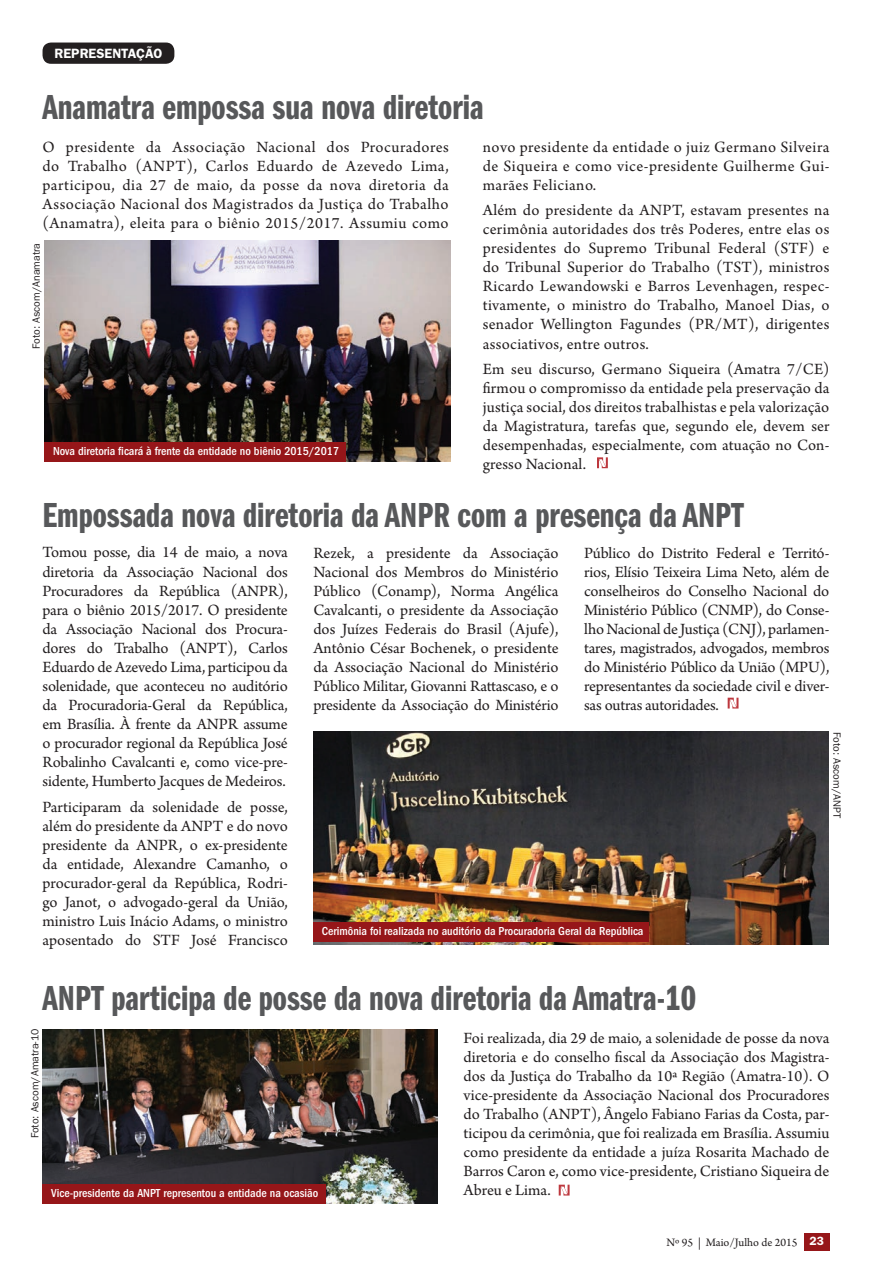
<style>
.page{position:relative;width:872px;height:1276px;background:#fff}
.page>*{position:absolute;margin:0;border:0;box-sizing:border-box;transform-origin:0 0}
.t1{font:36px "ITC Franklin Gothic Std Dm Cp";color:#57585a}
.t2{font:16.5px/19px "Arno Pro";color:#231f20;text-align:justify}
.t3{font:600 13.5px "ITC Franklin Gothic Std";color:#fff}
.t4{font:500 condensed 12px "ITC Franklin Gothic Std";color:#fff}
.t5{font:12px "Arno Pro";color:#231f20}
.t6{font:10.5px "ITC Franklin Gothic Std";color:#231f20}
.s1{font-family:"ITC Franklin Gothic Std";font-weight:600;color:#fff}
</style>
<div class="page">
<div style="left:804px;top:1233px;width:25px;height:17px;background:#961619"></div>
<img style="left:313px;top:731px;width:515px;height:213px">
<div style="left:313px;top:922px;width:335px;height:19px;background:#961619"></div>
<img style="left:43px;top:1029px;width:395px;height:174px">
<div style="left:43px;top:1184px;width:283px;height:19px;background:#961619"></div>
<img style="left:45px;top:240px;width:406px;height:221px">
<div style="left:45px;top:442px;width:301px;height:19px;background:#961619"></div>
<svg style="left:597px;top:457px;width:11px;height:11px"></svg>
<svg style="left:727px;top:697px;width:11px;height:11px"></svg>
<svg style="left:558px;top:1184px;width:11px;height:11px"></svg>
<div style="left:43px;top:43px;width:131px;height:21px;background:#231f20;border-radius:9px"></div>
<p class="t3" style="left:55px;top:45px;width:109px">REPRESENTAÇÃO</p>
<h1 class="t1" style="left:43px;top:87px;width:442px">Anamatra empossa sua nova diretoria</h1>
<p class="t2" style="left:43px;top:138px;width:408px">O presidente da Associação Nacional dos Procuradores do Trabalho (ANPT), Carlos Eduardo de Azevedo Lima, participou, dia 27 de maio, da posse da nova diretoria da Associação Nacional dos Magistrados da Justiça do Trabalho (Anamatra), eleita para o biênio 2015/2017. Assumiu como</p>
<p class="t6" style="left:30px;top:349px;width:107px;rotate:-90deg">Foto: Ascom/Anamatra</p>
<p class="t4" style="left:53px;top:444px;width:287px">Nova diretoria ficará à frente da entidade no biênio 2015/2017</p>
<p class="t2" style="left:483px;top:138px;width:348px">novo presidente da entidade o juiz Germano Silveira de Siqueira e como vice-presidente Guilherme Gui&shy;marães Feliciano.</p>
<p class="t2" style="left:483px;top:201px;width:348px">Além do presidente da ANPT, estavam presentes na cerimônia autoridades dos três Poderes, entre elas os presidentes do Supremo Tribunal Federal (STF) e do Tribunal Superior do Trabalho (TST), ministros Ricardo Lewandowski e Barros Levenhagen, respec&shy;tivamente, o ministro do Trabalho, Manoel Dias, o senador Wellington Fagundes (PR/MT), dirigentes associativos, entre outros.</p>
<p class="t2" style="left:483px;top:360px;width:348px">Em seu discurso, Germano Siqueira (Amatra 7/CE) firmou o compromisso da entidade pela preservação da justiça social, dos direitos trabalhistas e pela valorização da Magistratura, tarefas que, segundo ele, devem ser desempenhadas, especialmente, com atuação no Con&shy;gresso Nacional.</p>
<h1 class="t1" style="left:43px;top:495px;width:703px">Empossada nova diretoria da ANPR com a presença da ANPT</h1>
<p class="t2" style="left:43px;top:544px;width:247px">Tomou posse, dia 14 de maio, a nova diretoria da Associação Nacional dos Procuradores da República (ANPR), para o biênio 2015/2017. O presidente da Associação Nacional dos Procura&shy;dores do Trabalho (ANPT), Carlos Eduardo de Azevedo Lima, participou da solenidade, que aconteceu no auditório da Procuradoria-Geral da República, em Brasília. À frente da ANPR assume o procurador regional da República José Robalinho Cavalcanti e, como vice-pre&shy;sidente, Humberto Jacques de Medeiros.</p>
<p class="t2" style="left:43px;top:798px;width:247px">Participaram da solenidade de posse, além do presidente da ANPT e do novo presidente da ANPR, o ex-presidente da entidade, Alexandre Camanho, o procurador-geral da República, Rodri&shy;go Janot, o advogado-geral da União, ministro Luis Inácio Adams, o ministro aposentado do STF José Francisco</p>
<p class="t2" style="left:313px;top:544px;width:247px">Rezek, a presidente da Associação Nacional dos Membros do Ministério Público (Conamp), Norma Angélica Cavalcanti, o presidente da Associação dos Juízes Federais do Brasil (Ajufe), Antônio César Bochenek, o presidente da Associação Nacional do Ministério Público Militar, Giovanni Rattascaso, e o presidente da Associação do Ministério</p>
<p class="t2" style="left:584px;top:544px;width:247px">Público do Distrito Federal e Territó&shy;rios, Elísio Teixeira Lima Neto, além de conselheiros do Conselho Nacional do Ministério Público (CNMP), do Conse&shy;lho Nacional de Justiça (CNJ), parlamen&shy;tares, magistrados, advogados, membros do Ministério Público da União (MPU), representantes da sociedade civil e diver&shy;sas outras autoridades.</p>
<p class="t6" style="left:843px;top:732px;width:87px;rotate:90deg">Foto: Ascom/ANPT</p>
<p class="t4" style="left:322px;top:924px;width:323px">Cerimônia foi realizada no auditório da Procuradoria Geral da República</p>
<h1 class="t1" style="left:43px;top:978px;width:655px">ANPT participa de posse da nova diretoria da Amatra-10</h1>
<p class="t6" style="left:29px;top:1138px;width:111px;rotate:-90deg">Foto: Ascom/Amatra-10</p>
<p class="t2" style="left:463px;top:1029px;width:367px">Foi realizada, dia 29 de maio, a solenidade de posse da nova diretoria e do conselho fiscal da Associação dos Magistra&shy;dos da Justiça do Trabalho da 10ª Região (Amatra-10). O vice-presidente da Associação Nacional dos Procuradores do Trabalho (ANPT), Ângelo Fabiano Farias da Costa, par&shy;ticipou da cerimônia, que foi realizada em Brasília. Assumiu como presidente da entidade a juíza Rosarita Machado de Barros Caron e, como vice-presidente, Cristiano Siqueira de</p>
<p class="t4" style="left:51px;top:1186px;width:269px">Vice-presidente da ANPT representou a entidade na ocasião</p>
<p class="t2" style="left:463px;top:1181px;width:89px">Abreu e Lima.</p>
<p class="t5" style="left:666px;top:1235px;width:159px">Nº 95 | Maio/Julho de 2015 <span class="s1">23</span></p>
</div>
